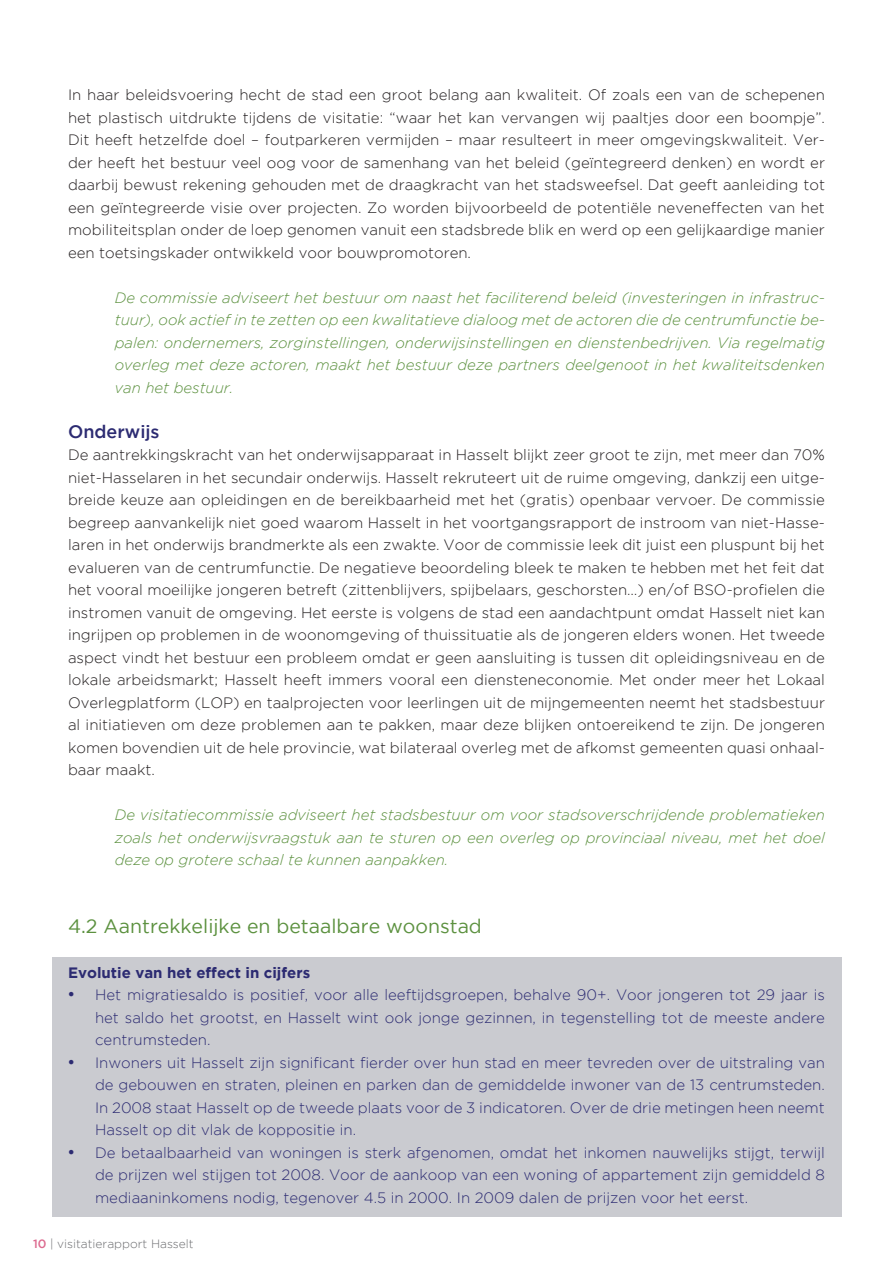
<style>
.page{position:relative;width:893px;height:1263px;background:#fff}
.page>*{position:absolute;margin:0;border:0;box-sizing:border-box;transform-origin:0 0}
.t1{font:19.5px "Gotham";color:#5c913f}
.t2{font:500 18px "Gotham";color:#2c2b72}
.t3{font:300 15px/22.5px "Gotham";color:#231f20;text-align:justify}
.t4{font:300 15px/22.5px "Gotham";color:#2c2b72;text-align:justify}
.t5{font:italic 300 15px/22.5px "Gotham";color:#5c913f;text-align:justify}
.t6{font:700 15px "Gotham";color:#2c2b72}
.t7{font:300 12px "Gotham";color:#6c6d70}
.s1{font-family:"Times New Roman";font-weight:400;font-size:18px}
.s2{font-weight:500;color:#dc6a8f}
</style>
<div class="page">
<div style="left:52px;top:957px;width:790px;height:260px;background:#cacbd0"></div>
<p class="t3" style="left:68px;top:84px;width:758px">In haar beleidsvoering hecht de stad een groot belang aan kwaliteit. Of zoals een van de schepenen het plastisch uitdrukte tijdens de visitatie: “waar het kan vervangen wij paaltjes door een boompje”.<br>Dit heeft hetzelfde doel – foutparkeren vermijden – maar resulteert in meer omgevingskwaliteit. Ver&shy;der heeft het bestuur veel oog voor de samenhang van het beleid (geïntegreerd denken) en wordt er daarbij bewust rekening gehouden met de draagkracht van het stadsweefsel. Dat geeft aanleiding tot een geïntegreerde visie over projecten. Zo worden bijvoorbeeld de potentiële neveneffecten van het mobiliteitsplan onder de loep genomen vanuit een stadsbrede blik en werd op een gelijkaardige manier een toetsingskader ontwikkeld voor bouwpromotoren.</p>
<p class="t5" style="left:115px;top:286px;width:712px">De commissie adviseert het bestuur om naast het faciliterend beleid (investeringen in infrastruc&shy;tuur), ook actief in te zetten op een kwalitatieve dialoog met de actoren die de centrumfunctie be&shy;palen: ondernemers, zorginstellingen, onderwijsinstellingen en dienstenbedrijven. Via regelmatig overleg met deze actoren, maakt het bestuur deze partners deelgenoot in het kwaliteitsdenken van het bestuur.</p>
<p class="t2" style="left:68px;top:421px;width:93px">Onderwijs</p>
<p class="t3" style="left:68px;top:444px;width:758px">De aantrekkingskracht van het onderwijsapparaat in Hasselt blijkt zeer groot te zijn, met meer dan 70% niet-Hasselaren in het secundair onderwijs. Hasselt rekruteert uit de ruime omgeving, dankzij een uitge&shy;breide keuze aan opleidingen en de bereikbaarheid met het (gratis) openbaar vervoer. De commissie begreep aanvankelijk niet goed waarom Hasselt in het voortgangsrapport de instroom van niet-Hasse&shy;laren in het onderwijs brandmerkte als een zwakte. Voor de commissie leek dit juist een pluspunt bij het evalueren van de centrumfunctie. De negatieve beoordeling bleek te maken te hebben met het feit dat het vooral moeilijke jongeren betreft (zittenblijvers, spijbelaars, geschorsten…) en/of BSO-profielen die instromen vanuit de omgeving. Het eerste is volgens de stad een aandachtpunt omdat Hasselt niet kan ingrijpen op problemen in de woonomgeving of thuissituatie als de jongeren elders wonen. Het tweede aspect vindt het bestuur een probleem omdat er geen aansluiting is tussen dit opleidingsniveau en de lokale arbeidsmarkt; Hasselt heeft immers vooral een diensteneconomie. Met onder meer het Lokaal Overlegplatform (LOP) en taalprojecten voor leerlingen uit de mijngemeenten neemt het stadsbestuur al initiatieven om deze problemen aan te pakken, maar deze blijken ontoereikend te zijn. De jongeren komen bovendien uit de hele provincie, wat bilateraal overleg met de afkomst gemeenten quasi onhaal&shy;baar maakt.</p>
<p class="t5" style="left:115px;top:804px;width:712px">De visitatiecommissie adviseert het stadsbestuur om voor stadsoverschrijdende problematieken zoals het onderwijsvraagstuk aan te sturen op een overleg op provinciaal niveau, met het doel deze op grotere schaal te kunnen aanpakken.</p>
<h1 class="t1" style="left:68px;top:915px;width:415px">4.2 Aantrekkelijke en betaalbare woonstad</h1>
<p class="t6" style="left:68px;top:964px;width:244px">Evolutie van het effect in cijfers</p>
<p class="t4" style="left:95px;top:984px;width:731px;text-indent:-27px"><span class="s1">•</span> Het migratiesaldo is positief, voor alle leeftijdsgroepen, behalve 90+. Voor jongeren tot 29 jaar is het saldo het grootst, en Hasselt wint ook jonge gezinnen, in tegenstelling tot de meeste andere centrumsteden.</p>
<p class="t4" style="left:95px;top:1051px;width:731px;text-indent:-27px"><span class="s1">•</span> Inwoners uit Hasselt zijn significant fierder over hun stad en meer tevreden over de uitstraling van de gebouwen en straten, pleinen en parken dan de gemiddelde inwoner van de 13 centrumsteden.<br>In 2008 staat Hasselt op de tweede plaats voor de 3 indicatoren. Over de drie metingen heen neemt Hasselt op dit vlak de koppositie in.</p>
<p class="t4" style="left:95px;top:1141px;width:731px;text-indent:-27px"><span class="s1">•</span> De betaalbaarheid van woningen is sterk afgenomen, omdat het inkomen nauwelijks stijgt, terwijl de prijzen wel stijgen tot 2008. Voor de aankoop van een woning of appartement zijn gemiddeld 8 mediaaninkomens nodig, tegenover 4.5 in 2000. In 2009 dalen de prijzen voor het eerst.</p>
<p class="t7" style="left:33px;top:1237px;width:162px"><span class="s2">10</span> | visitatierapport Hasselt</p>
</div>
